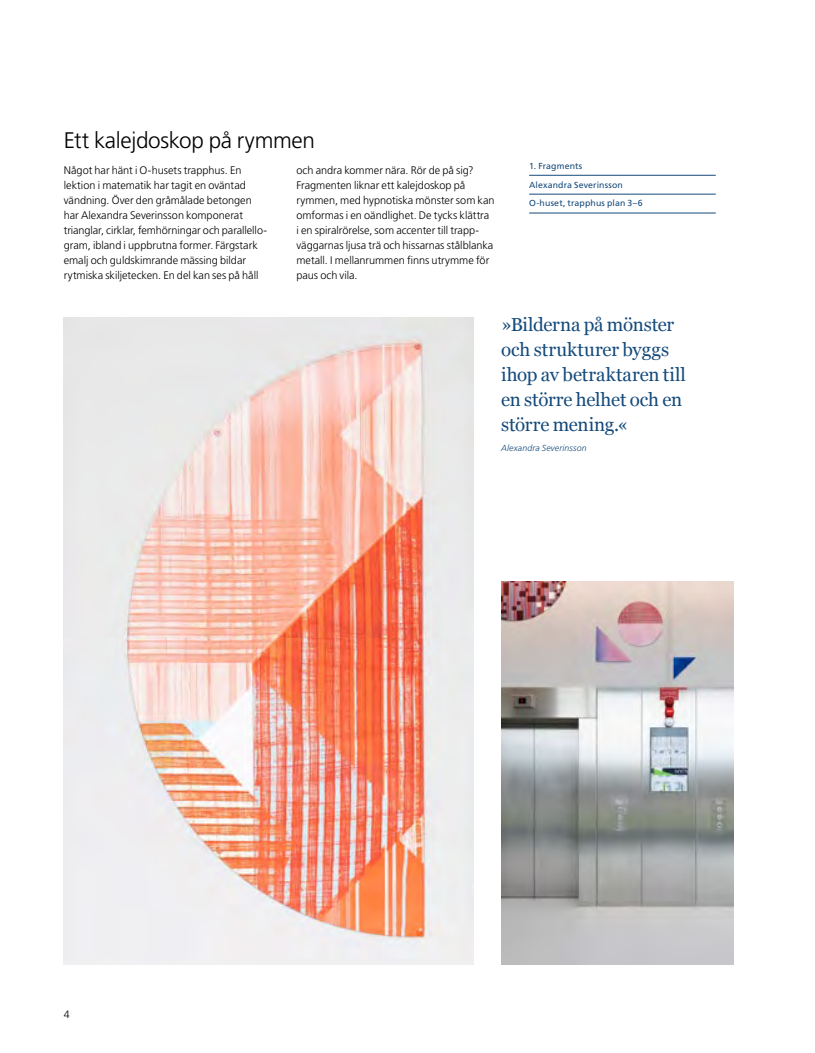
<style>
.page{position:relative;width:815px;height:1053px;background:#fff}
.page>*{position:absolute;margin:0;border:0;box-sizing:border-box;transform-origin:0 0}
.t1{font:300 22.5px "Frutiger SLLOTF";letter-spacing:-.015em;color:#000}
.Citat{font:18.75px/25px "Georgia";letter-spacing:-.005em;color:#144a7b}
.t2{font:300 11px/15px "Frutiger SLLOTF";letter-spacing:-.005em;color:#000}
.t3{font:300 10.62px "Frutiger SLLOTF";color:#000}
.P_Fakta{font:8.75px "Frutiger SLLOTF";letter-spacing:.02em;color:#144a7b}
.Byline_citat{font:italic 300 8.75px "Frutiger SLLOTF";letter-spacing:.015em;color:#144a7b}
</style>
<div class="page">
<img style="left:501px;top:581px;width:232px;height:383px">
<hr style="left:529px;top:175px;width:187px;height:1px;background:#144a7b">
<hr style="left:529px;top:194px;width:187px;height:1px;background:#144a7b">
<hr style="left:529px;top:213px;width:187px;height:1px;background:#144a7b">
<img style="left:64px;top:317px;width:410px;height:647px">
<h1 class="t1" style="left:64px;top:127px;width:253px">Ett kalejdoskop på rymmen</h1>
<p class="t2" style="left:64px;top:162px;width:203px">Något har hänt i O-husets trapphus. En lektion i matematik har tagit en oväntad vändning. Över den gråmålade betongen har Alexandra Severinsson komponerat trianglar, cirklar, femhörningar och parallello-- gram, ibland i uppbrutna former. Färgstark emalj och guldskimrande mässing bildar rytmiska skiljetecken. En del kan ses på håll</p>
<p class="t2" style="left:296px;top:162px;width:200px">och andra kommer nära. Rör de på sig?<br>Fragmenten liknar ett kalejdoskop på rymmen, med hypnotiska mönster som kan omformas i en oändlighet. De tycks klättra<br>i en spiralrörelse, som accenter till trapp&shy;väggarnas ljusa trä och hissarnas stålblanka metall. I mellanrummen finns utrymme för paus och vila.</p>
<p class="P_Fakta" style="left:529px;top:160px;width:55px">1. Fragments</p>
<p class="P_Fakta" style="left:529px;top:179px;width:95px">Alexandra Severinsson</p>
<p class="P_Fakta" style="left:529px;top:198px;width:115px">O-huset, trapphus plan 3–6</p>
<p class="t3" style="left:64px;top:1008px;width:7px">4</p>
<p class="Citat" style="left:501px;top:311px;width:186px">»Bilderna på mönster och strukturer byggs ihop av betraktaren till en större helhet och en större mening.«</p>
<p class="Byline_citat" style="left:501px;top:443px;width:87px">Alexandra Severinsson</p>
</div>
